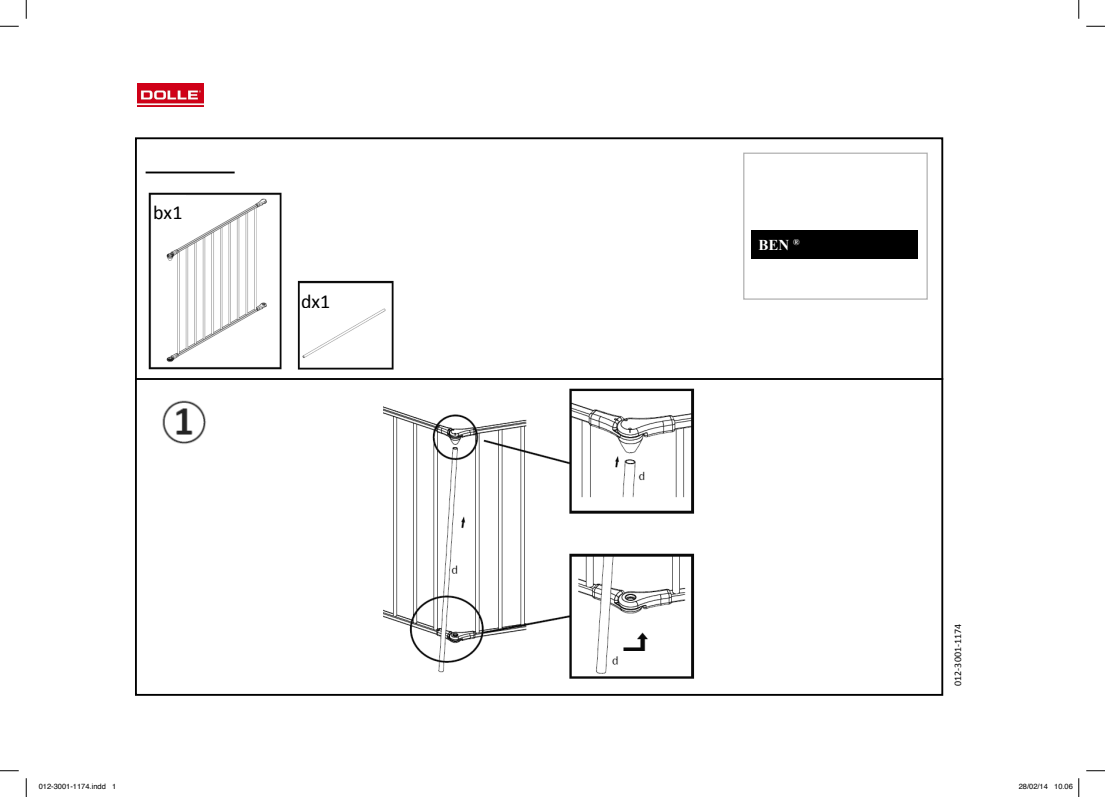
<style>
.page{position:relative;width:1105px;height:797px;background:#fff}
.page>*{position:absolute;margin:0;border:0;box-sizing:border-box;transform-origin:0 0}
.t1{font:20px "Calibri";color:#000}
.t2{font:700 15px "Times New Roman";color:#fff}
.t3{font:10px "Calibri";color:#000}
.t4{font:7.5px "Helvetica";color:#000}
</style>
<div class="page">
<hr style="left:135px;top:378px;width:808px;height:2px;background:#000">
<svg style="left:148px;top:192px;width:246px;height:178px"></svg>
<img style="left:149px;top:192px;width:132px;height:177px">
<img style="left:298px;top:281px;width:96px;height:88px">
<div style="left:153px;top:195px;width:32px;height:29px;background:#fff"></div>
<div style="left:300px;top:284px;width:33px;height:28px;background:#fff"></div>
<img style="left:383px;top:388px;width:312px;height:291px">
<img style="left:162px;top:400px;width:44px;height:44px">
<div style="left:647px;top:471px;width:16px;height:10px;background:#fff"></div>
<div style="left:620px;top:655px;width:16px;height:10px;background:#fff"></div>
<div style="left:458px;top:564px;width:17px;height:11px;background:#fff"></div>
<div style="left:751px;top:230px;width:167px;height:29px;background:#000"></div>
<div style="left:743px;top:153px;width:185px;height:147px;border:1px solid #b1b1b1"></div>
<hr style="left:146px;top:172px;width:89px;height:1px;background:#000">
<svg style="left:0;top:25px;width:19px;height:2px"></svg>
<svg style="left:1086px;top:25px;width:19px;height:2px"></svg>
<svg style="left:0;top:770px;width:19px;height:1px"></svg>
<svg style="left:1086px;top:770px;width:19px;height:1px"></svg>
<svg style="left:25px;top:0;width:2px;height:19px"></svg>
<svg style="left:25px;top:778px;width:2px;height:19px"></svg>
<svg style="left:1078px;top:0;width:1px;height:19px"></svg>
<svg style="left:1078px;top:778px;width:1px;height:19px"></svg>
<img style="left:137px;top:83px;width:66px;height:24px">
<h1 class="t1" style="left:153px;top:200px;width:31px">bx1</h1>
<h1 class="t1" style="left:150px;top:200px;width:30px">ax1</h1>
<h1 class="t1" style="left:301px;top:288px;width:31px">dx1</h1>
<h1 class="t1" style="left:291px;top:289px;width:31px">dx1</h1>
<h2 class="t2" style="left:759px;top:234px;width:43px">BEN <sup>®</sup></h2>
<h3 class="t3" style="left:952px;top:685px;width:64px;rotate:-90deg">012-3001-1138</h3>
<h3 class="t3" style="left:952px;top:685px;width:63px;rotate:-90deg">012-3001-1174</h3>
<p class="t4" style="left:39px;top:781px;width:79px">012-3001-1174.indd 1</p>
<p class="t4" style="left:1019px;top:781px;width:56px">28/02/14 10.06</p>
</div>
